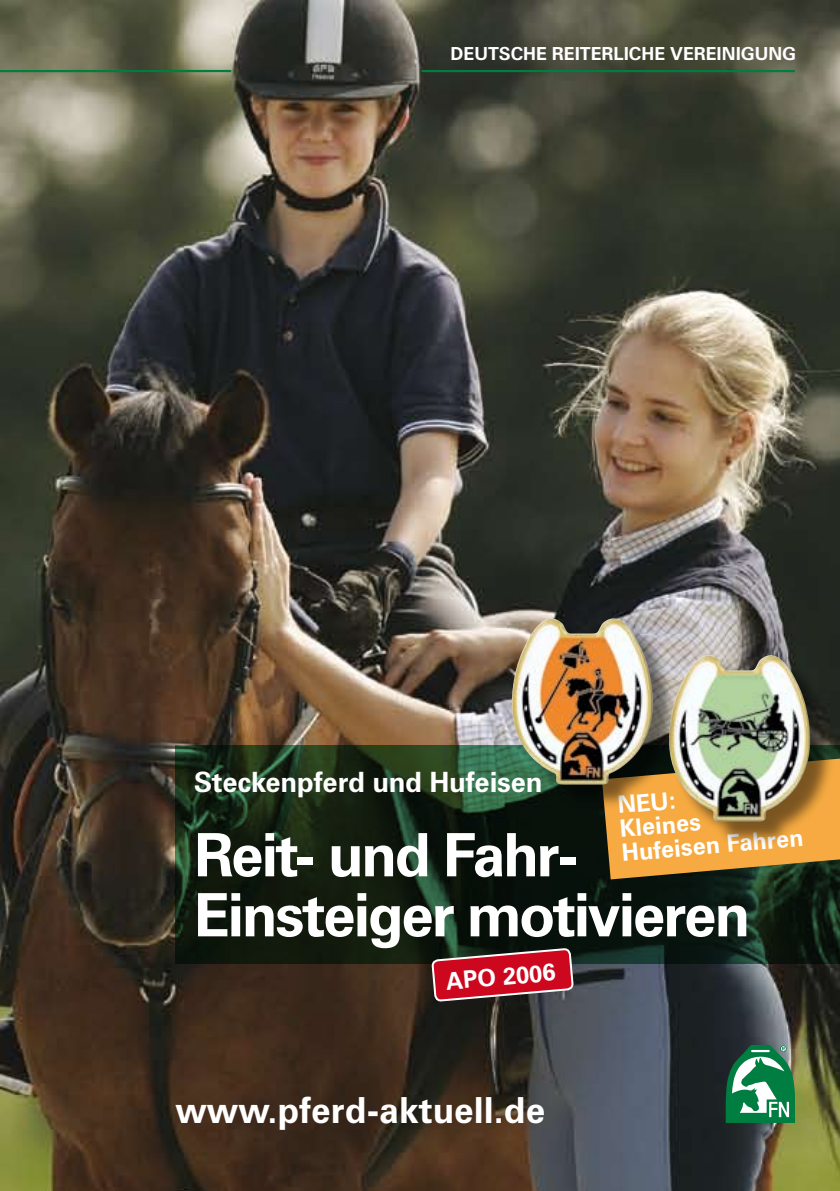
<style>
.page{position:relative;width:840px;height:1191px;background:#fff}
.page>*{position:absolute;margin:0;border:0;box-sizing:border-box;transform-origin:0 0}
.t1{font:700 60px/60px "Zurich BT";letter-spacing:-.04em;color:#fff}
.t2{font:700 36px "Zurich BT";color:#fff}
.t3{font:700 28px "Zurich BT";letter-spacing:-.01em;color:#fff}
.t4{font:700 24px/24px "Zurich BT";color:#fff}
.t5{font:700 18px "Zurich BT";color:#fff}
</style>
<div class="page">
<img style="left:0;top:0;width:839px;height:1191px">
<svg style="left:175px;top:746px;width:664px;height:218px;background:#132214"></svg>
<svg style="left:432px;top:948px;width:140px;height:53px;background:#ac2533"></svg>
<div style="left:670px;top:656px;width:167px;height:192px;background:#000;opacity:.5"></div>
<img style="left:707px;top:655px;width:87px;height:23px">
<div style="left:513px;top:619px;width:167px;height:193px;background:#000;opacity:.5"></div>
<img style="left:549px;top:618px;width:88px;height:24px">
<hr style="left:421px;top:70px;width:373px;height:2px;background:#007d3f">
<svg style="left:725px;top:1045px;width:69px;height:78px"></svg>
<hr style="left:0;top:70px;width:231px;height:2px;background:#007d3f">
<svg style="left:601px;top:750px;width:238px;height:129px;background:#b18c4c"></svg>
<p class="t5" style="left:450px;top:42px;width:26px">DEUTSCHE</p>
<p class="t5" style="left:551px;top:42px;width:22px">REITE</p>
<p class="t5" style="left:601px;top:42px;width:23px">RLICHE</p>
<p class="t5" style="left:669px;top:42px;width:48px">VEREINIGUNG</p>
<p class="t3" style="left:194px;top:765px;width:350px">Steckenpferd und Hufeisen</p>
<p class="t1" style="left:194px;top:824px;width:557px">Reit- und Fahr-<br>Einsteiger motivieren</p>
<p class="t4" style="left:445px;top:969px;width:111px;rotate:-5deg">APO 2006</p>
<p class="t4" style="left:616px;top:792px;width:188px;text-indent:50px;rotate:-5deg">:<br>Kleines<br>Hufeisen Fahren</p>
<p class="t2" style="left:175px;top:1088px;width:371px">www.pferd-aktuell.de</p>
</div>
